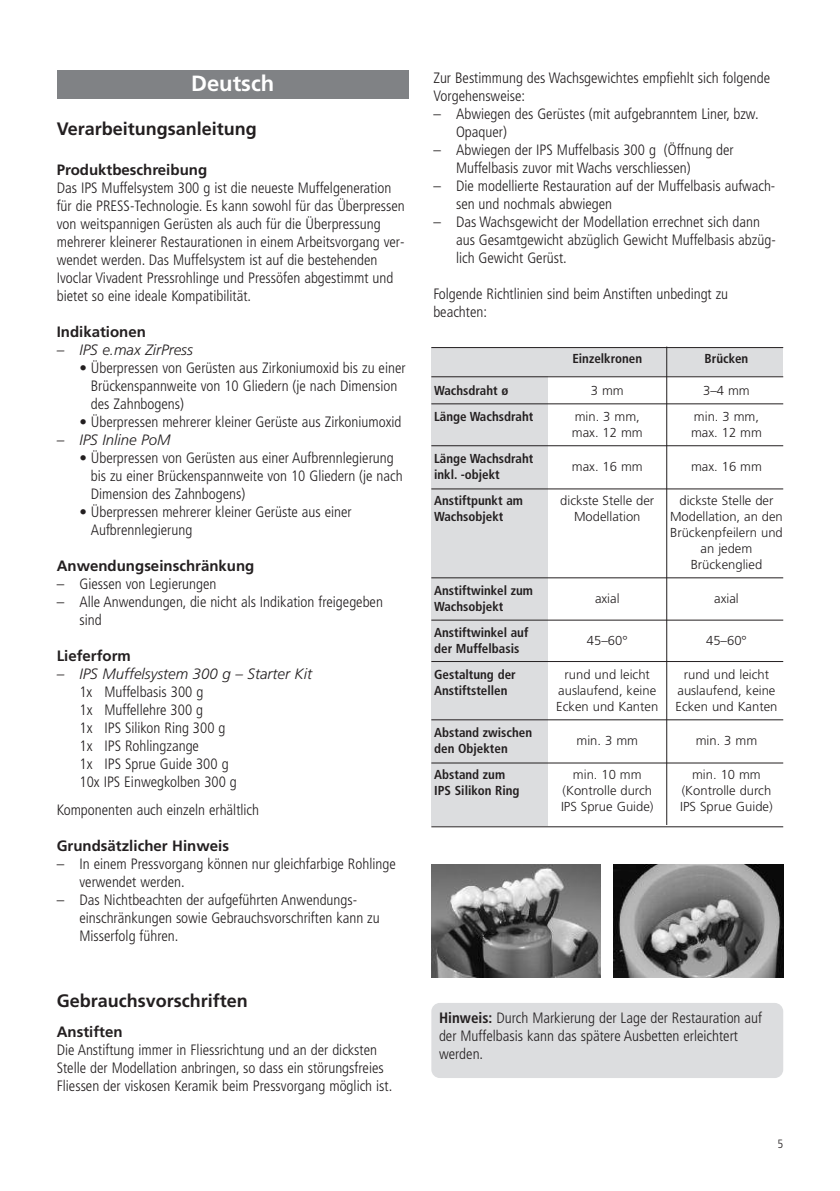
<style>
.page{position:relative;width:840px;height:1191px;background:#fff}
.page>*{position:absolute;margin:0;border:0;box-sizing:border-box;transform-origin:0 0}
.t1{font:700 22px "Frutiger";color:#fff}
.t2{font:700 18px "Frutiger";color:#231f20}
.t3{font:300 condensed 15px/18px "Frutiger";color:#231f20}
.t4{font:700 15px "Frutiger";color:#231f20}
.t5{font:italic 300 15px "Frutiger";color:#231f20}
.t6{font:300 13px/16px "Frutiger";color:#231f20;text-align:center}
.t7{font:700 condensed 13px/16px "Frutiger";color:#231f20}
.t8{font:300 condensed 12px "Frutiger";color:#231f20}
.s1{font-weight:700}
</style>
<div class="page">
<div style="left:431px;top:1003px;width:351px;height:75px;background:#dcdddf;border-radius:9px"></div>
<div style="left:431px;top:347px;width:116px;height:479px;background:#dcdddf"></div>
<div style="left:543px;top:347px;width:239px;height:28px;background:#dcdddf"></div>
<div style="left:57px;top:70px;width:351px;height:28px;background:#808285"></div>
<hr style="left:431px;top:403px;width:351px;height:1px;background:#231f20">
<hr style="left:431px;top:376px;width:351px;height:1px;background:#231f20">
<hr style="left:431px;top:445px;width:351px;height:1px;background:#231f20">
<hr style="left:431px;top:488px;width:351px;height:1px;background:#231f20">
<hr style="left:431px;top:577px;width:351px;height:1px;background:#231f20">
<hr style="left:431px;top:619px;width:351px;height:1px;background:#231f20">
<hr style="left:431px;top:661px;width:351px;height:1px;background:#231f20">
<hr style="left:431px;top:719px;width:351px;height:1px;background:#231f20">
<hr style="left:431px;top:762px;width:351px;height:1px;background:#231f20">
<hr style="left:431px;top:826px;width:351px;height:1px;background:#231f20">
<hr style="left:431px;top:347px;width:351px;height:1px;background:#231f20">
<hr style="left:665px;top:346px;width:1px;height:479px;background:#231f20">
<img style="left:431px;top:864px;width:169px;height:113px">
<img style="left:613px;top:864px;width:169px;height:113px">
<h1 class="t1" style="left:191px;top:74px;width:85px">Deutsch</h1>
<p class="t2" style="left:57px;top:121px;width:202px">Verarbeitungsanleitung</p>
<p class="t4" style="left:57px;top:163px;width:152px">Produktbeschreibung</p>
<p class="t3" style="left:57px;top:180px;width:349px">Das IPS Muffelsystem 300 g ist die neueste Muffelgeneration für die PRESS-Technologie. Es kann sowohl für das Überpressen von weitspannigen Gerüsten als auch für die Überpressung mehrerer kleinerer Restaurationen in einem Arbeitsvorgang ver&shy;wendet werden. Das Muffelsystem ist auf die bestehenden Ivoclar Vivadent Pressrohlinge und Pressöfen abgestimmt und bietet so eine ideale Kompatibilität.</p>
<p class="t4" style="left:57px;top:325px;width:91px">Indikationen</p>
<p class="t5" style="left:57px;top:343px;width:137px">– IPS e.max ZirPress</p>
<p class="t3" style="left:91px;top:360px;width:316px;text-indent:-11px">• Überpressen von Gerüsten aus Zirkoniumoxid bis zu einer<br>Brückenspannweite von 10 Gliedern (je nach Dimension des Zahnbogens)</p>
<p class="t3" style="left:79px;top:414px;width:323px">• Überpressen mehrerer kleiner Gerüste aus Zirkoniumoxid</p>
<p class="t5" style="left:57px;top:433px;width:115px">– IPS Inline PoM</p>
<p class="t3" style="left:91px;top:450px;width:313px;text-indent:-11px">• Überpressen von Gerüsten aus einer Aufbrennlegierung bis zu einer Brückenspannweite von 10 Gliedern (je nach<br>Dimension des Zahnbogens)</p>
<p class="t3" style="left:91px;top:504px;width:262px;text-indent:-11px">• Überpressen mehrerer kleiner Gerüste aus einer<br>Aufbrennlegierung</p>
<p class="t4" style="left:57px;top:559px;width:199px">Anwendungseinschränkung</p>
<p class="t3" style="left:57px;top:576px;width:161px">– Giessen von Legierungen</p>
<p class="t3" style="left:79px;top:594px;width:305px;text-indent:-23px">– Alle Anwendungen, die nicht als Indikation freigegeben sind</p>
<p class="t4" style="left:57px;top:649px;width:76px">Lieferform</p>
<p class="t5" style="left:57px;top:667px;width:257px">– IPS Muffelsystem 300 g – Starter Kit</p>
<p class="t3" style="left:79px;top:684px;width:159px">1x Muffelbasis 300 g<br>1x Muffellehre 300 g<br>1x IPS Silikon Ring 300 g<br>1x IPS Rohlingzange<br>1x IPS Sprue Guide 300 g<br>10x IPS Einwegkolben 300 g</p>
<p class="t3" style="left:57px;top:802px;width:204px">Komponenten auch einzeln erhältlich</p>
<p class="t4" style="left:57px;top:839px;width:174px">Grundsätzlicher Hinweis</p>
<p class="t3" style="left:79px;top:856px;width:318px;text-indent:-23px">– In einem Pressvorgang können nur gleichfarbige Rohlinge verwendet werden.</p>
<p class="t3" style="left:79px;top:892px;width:301px;text-indent:-23px">– Das Nichtbeachten der aufgeführten Anwendungs&shy;einschränkungen sowie Gebrauchsvorschriften kann zu<br>Misserfolg führen.</p>
<p class="t2" style="left:57px;top:993px;width:192px">Gebrauchsvorschriften</p>
<p class="t4" style="left:57px;top:1025px;width:67px">Anstiften</p>
<p class="t3" style="left:57px;top:1042px;width:337px">Die Anstiftung immer in Fliessrichtung und an der dicksten<br>Stelle der Modellation anbringen, so dass ein störungsfreies<br>Fliessen der viskosen Keramik beim Pressvorgang möglich ist.</p>
<p class="t3" style="left:433px;top:70px;width:338px">Zur Bestimmung des Wachsgewichtes empfiehlt sich folgende<br>Vorgehensweise:</p>
<p class="t3" style="left:456px;top:106px;width:304px;text-indent:-23px">– Abwiegen des Gerüstes (mit aufgebranntem Liner, bzw.<br>Opaquer)</p>
<p class="t3" style="left:456px;top:142px;width:279px;text-indent:-23px">– Abwiegen der IPS Muffelbasis 300 g (Öffnung der<br>Muffelbasis zuvor mit Wachs verschliessen)</p>
<p class="t3" style="left:456px;top:178px;width:320px;text-indent:-23px">– Die modellierte Restauration auf der Muffelbasis aufwach&shy;sen und nochmals abwiegen</p>
<p class="t3" style="left:456px;top:214px;width:321px;text-indent:-23px">– Das Wachsgewicht der Modellation errechnet sich dann aus Gesamtgewicht abzüglich Gewicht Muffelbasis abzüg&shy;lich Gewicht Gerüst.</p>
<p class="t3" style="left:433px;top:286px;width:296px">Folgende Richtlinien sind beim Anstiften unbedingt zu beachten:</p>
<p class="t7" style="left:434px;top:378px;width:101px;line-height:26px">Wachsdraht ø<br>Länge Wachsdraht</p>
<p class="t7" style="left:434px;top:451px;width:101px">Länge Wachsdraht inkl. -objekt</p>
<p class="t7" style="left:434px;top:493px;width:90px">Anstiftpunkt am<br>Wachsobjekt</p>
<p class="t7" style="left:434px;top:583px;width:100px">Anstiftwinkel zum<br>Wachsobjekt</p>
<p class="t7" style="left:434px;top:625px;width:96px">Anstiftwinkel auf der Muffelbasis</p>
<p class="t7" style="left:434px;top:667px;width:83px">Gestaltung der<br>Anstiftstellen</p>
<p class="t7" style="left:434px;top:725px;width:99px">Abstand zwischen den Objekten</p>
<p class="t7" style="left:434px;top:767px;width:87px">Abstand zum<br>IPS Silikon Ring</p>
<p class="t7" style="left:572px;top:351px;width:71px">Einzelkronen</p>
<p class="t6" style="left:574px;top:378px;width:66px;line-height:26px">3 mm<br>min. 3 mm,</p>
<p class="t6" style="left:571px;top:425px;width:72px">max. 12 mm</p>
<p class="t6" style="left:571px;top:459px;width:72px">max. 16 mm</p>
<p class="t6" style="left:560px;top:493px;width:95px">dickste Stelle der<br>Modellation</p>
<p class="t6" style="left:594px;top:591px;width:26px">axial</p>
<p class="t6" style="left:586px;top:633px;width:42px">45–60°</p>
<p class="t6" style="left:556px;top:667px;width:103px">rund und leicht auslaufend, keine<br>Ecken und Kanten</p>
<p class="t6" style="left:576px;top:733px;width:63px">min. 3 mm</p>
<p class="t6" style="left:560px;top:767px;width:94px">min. 10 mm (Kontrolle durch<br>IPS Sprue Guide)</p>
<p class="t7" style="left:704px;top:351px;width:45px">Brücken</p>
<p class="t6" style="left:693px;top:378px;width:66px;line-height:26px">3–4 mm min. 3 mm,</p>
<p class="t6" style="left:690px;top:425px;width:72px">max. 12 mm</p>
<p class="t6" style="left:690px;top:459px;width:72px">max. 16 mm</p>
<p class="t6" style="left:669px;top:493px;width:114px">dickste Stelle der<br>Modellation, an den<br>Brückenpfeilern und an jedem<br>Brückenglied</p>
<p class="t6" style="left:713px;top:591px;width:26px">axial</p>
<p class="t6" style="left:705px;top:633px;width:42px">45–60°</p>
<p class="t6" style="left:675px;top:667px;width:103px">rund und leicht auslaufend, keine<br>Ecken und Kanten</p>
<p class="t6" style="left:695px;top:733px;width:63px">min. 3 mm</p>
<p class="t6" style="left:679px;top:767px;width:94px">min. 10 mm (Kontrolle durch<br>IPS Sprue Guide)</p>
<p class="t3" style="left:439px;top:1010px;width:324px"><span class="s1">Hinweis:</span> Durch Markierung der Lage der Restauration auf der Muffelbasis kann das spätere Ausbetten erleichtert werden.</p>
<p class="t8" style="left:777px;top:1138px;width:7px">5</p>
</div>
